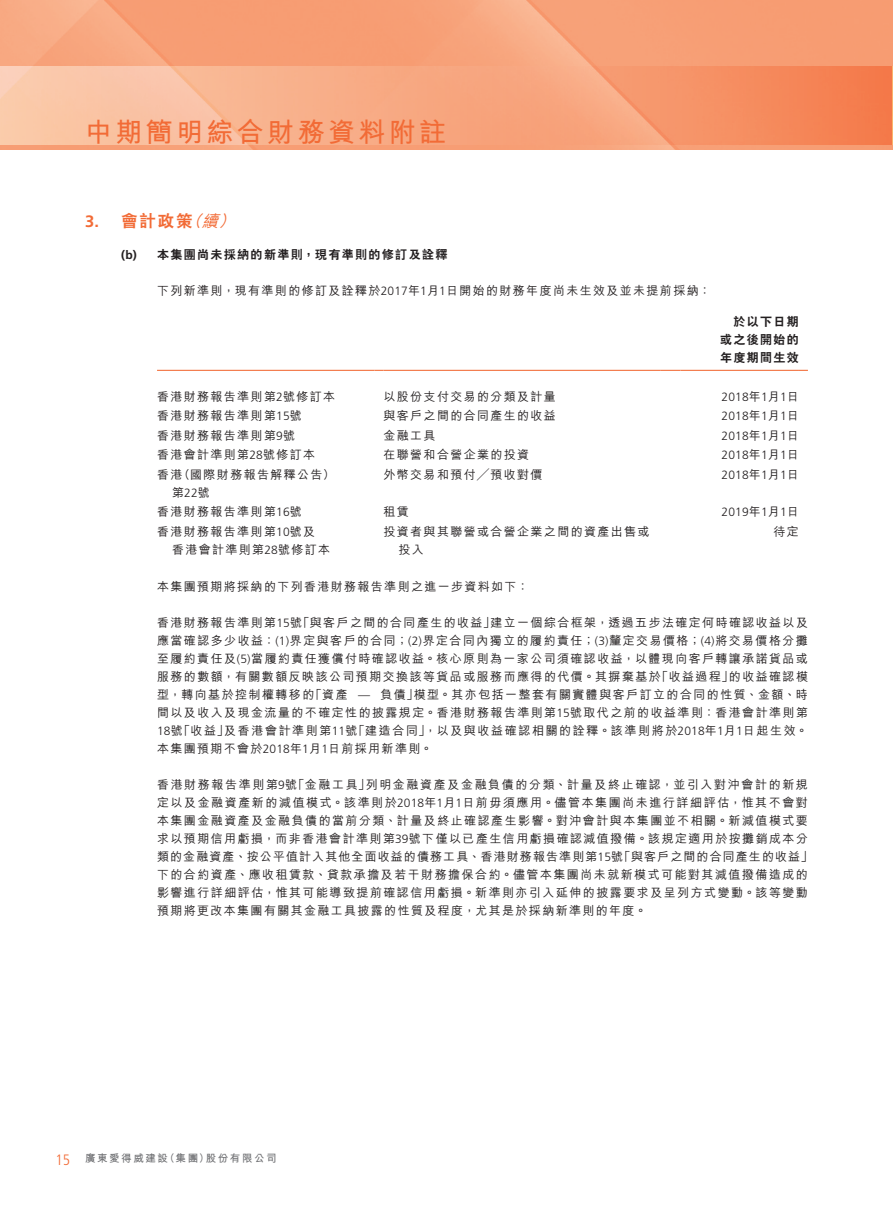
<style>
.page{position:relative;width:893px;height:1212px;background:#fff}
.page>*{position:absolute;margin:0;border:0;box-sizing:border-box;transform-origin:0 0}
.t1{font:700 27px "M Hei HK";letter-spacing:.125em;color:#f26b36}
._03_H1{font:800 16.5px "C Hei 2 HK";color:#f26b36}
._03_H1-2{font:italic 500 16.5px "M Hei HK";color:#f26b36}
._03_H1-3{font:700 16.5px "Frutiger LT Std";color:#f26b36}
.t2{font:300 condensed 15px "Frutiger LT Std";color:#f26b36}
._13_____P4{font:500 12px/18px "M Hei HK";letter-spacing:.12em;color:#231f20}
._15_Table_Stub{font:500 12px/18px "M Hei HK";letter-spacing:.115em;color:#231f20}
._31_table_tab_6pt{font:300 12px "Frutiger LT Std";letter-spacing:.015em;color:#231f20}
._04___H2{font:800 12px "C Hei 2 HK";letter-spacing:.115em;color:#231f20}
._31_table_tab_6pt-2{font:800 12px/18px "C Hei 2 HK";letter-spacing:.115em;color:#231f20;text-align:justify}
._13_____P4-2{font:500 12px "M Hei HK";letter-spacing:.09em;color:#231f20}
._04___H2-2{font:700 12px "Frutiger LT Std";color:#231f20}
._31_table_tab_6pt-3{font:500 12px "M Hei HK";color:#231f20}
._13_____P4-3{font:300 12px "Frutiger LT Std";color:#231f20}
.t3{font:700 10.5px "M Hei HK";letter-spacing:.15em;color:#6c6d70}
.s1{font-family:"Frutiger LT Std";font-weight:300}
.s2{font-family:"M Hei HK";font-weight:500}
</style>
<div class="page">
<img style="left:0;top:0;width:893px;height:149px">
<svg style="left:0;top:66px;width:892px;height:78px"></svg>
<hr style="left:892px;top:66px;width:1px;height:78px;background:#f9b26b">
<hr style="left:157px;top:370px;width:217px;height:1px;background:#f26b36">
<hr style="left:383px;top:370px;width:277px;height:1px;background:#f26b36">
<svg style="left:660px;top:370px;width:20px;height:1px"></svg>
<hr style="left:680px;top:370px;width:119px;height:1px;background:#f26b36">
<h1 class="t1" style="left:85px;top:112px;width:363px">中期簡明綜合財務資料附註</h1>
<p class="_03_H1-3" style="left:85px;top:212px;width:15px">3.</p>
<p class="_03_H1" style="left:121px;top:210px;width:73px">會計政策</p>
<p class="_03_H1-2" style="left:218px;top:209px;width:24px">(</p>
<p class="_03_H1-2" style="left:185px;top:209px;width:24px">（</p>
<p class="_03_H1-2" style="left:202px;top:209px;width:24px">續</p>
<p class="_04___H2-2" style="left:121px;top:248px;width:17px">(b)</p>
<p class="_04___H2" style="left:157px;top:247px;width:292px">本集團尚未採納的新準則，現有準則的修訂及詮釋</p>
<p class="_13_____P4" style="left:157px;top:281px;width:555px">下列新準則，現有準則的修訂及詮釋於<span class="s1">2017</span>年月<span class="s1">1 1</span>日開始的財務年度尚未生效及並未提前採納：</p>
<p class="_15_Table_Stub" style="left:157px;top:387px;width:180px">香港財務報告準則第<span class="s1">2</span>號修訂本</p>
<p class="_15_Table_Stub" style="left:383px;top:387px;width:174px">以股份支付交易的分類及計量</p>
<p class="_15_Table_Stub" style="left:157px;top:406px;width:146px">香港財務報告準則第<span class="s1">15</span>號</p>
<p class="_15_Table_Stub" style="left:383px;top:406px;width:174px">與客戶之間的合同產生的收益</p>
<p class="_15_Table_Stub" style="left:157px;top:426px;width:139px">香港財務報告準則第號<span class="s1">9</span></p>
<p class="_15_Table_Stub" style="left:383px;top:426px;width:54px">金融工具</p>
<p class="_31_table_tab_6pt-2" style="left:720px;top:312px;width:80px;text-indent:13px">於以下日期或之後開始的年度期間生效</p>
<p class="_31_table_tab_6pt" style="left:722px;top:390px;width:79px">2018<span class="s2">年月</span>1 <span class="s2">日</span>1</p>
<p class="_31_table_tab_6pt" style="left:722px;top:409px;width:79px">2018<span class="s2">年月</span>1 <span class="s2">日</span>1</p>
<p class="_31_table_tab_6pt" style="left:722px;top:429px;width:79px">2018<span class="s2">年月</span>1 <span class="s2">日</span>1</p>
<p class="_15_Table_Stub" style="left:157px;top:445px;width:160px">香港會計準則第<span class="s1">28</span>號修訂本</p>
<p class="_15_Table_Stub" style="left:178px;top:464px;width:158px">（國際財務報告解釋公告(</p>
<p class="_15_Table_Stub" style="left:383px;top:445px;width:147px">在聯營和合營企業的投資</p>
<p class="_31_table_tab_6pt" style="left:722px;top:448px;width:79px">2018<span class="s2">年月</span>1 <span class="s2">日</span>1</p>
<p class="_15_Table_Stub" style="left:383px;top:464px;width:161px">外幣交易和預付╱預收對價</p>
<p class="_15_Table_Stub" style="left:172px;top:464px;width:39px;text-indent:-15px">香港第<span class="s1">22</span>號</p>
<p class="_31_table_tab_6pt" style="left:722px;top:468px;width:79px">2018<span class="s2">年月</span>1 <span class="s2">日</span>1</p>
<p class="_15_Table_Stub" style="left:157px;top:502px;width:146px">香港財務報告準則第<span class="s1">16</span>號</p>
<p class="_15_Table_Stub" style="left:172px;top:521px;width:160px;text-indent:-15px">香港財務報告準則第<span class="s1">10</span>號及香港會計準則第<span class="s1">28</span>號修訂本</p>
<p class="_15_Table_Stub" style="left:398px;top:521px;width:252px;text-indent:-15px">投資者與其聯營或合營企業之間的資產出售或投入</p>
<p class="_31_table_tab_6pt-3" style="left:774px;top:522px;width:27px">待定</p>
<p class="_13_____P4" style="left:157px;top:577px;width:373px">本集團預期將採納的下列香港財務報告準則之進一步資料如下：</p>
<p class="_13_____P4" style="left:490px;top:613px;width:319px">建立一個綜合框架，透過五步法確定何時確認收益以及</p>
<p class="_31_table_tab_6pt" style="left:722px;top:505px;width:79px">2019<span class="s2">年月</span>1 <span class="s2">日</span>1</p>
<p class="_15_Table_Stub" style="left:383px;top:502px;width:27px">租賃</p>
<p class="_13_____P4" style="left:298px;top:613px;width:199px">「與客戶之間的合同產生的收益」</p>
<p class="_13_____P4" style="left:157px;top:613px;width:146px">香港財務報告準則第<span class="s1">15</span>號</p>
<p class="_13_____P4" style="left:157px;top:631px;width:652px">應當確認多少收益： <span class="s1">)1(</span> 界定與客戶的合同；<span class="s1">( )2</span> 界定合同內獨立的履約責任；<span class="s1">( )3</span> 釐定交易價格；<span class="s1">( )4</span> 將交易價格分攤</p>
<p class="_13_____P4" style="left:157px;top:649px;width:652px">至履約責任及 <span class="s1">)5(</span> 當履約責任獲償付時確認收益。核心原則為一家公司須確認收益，以體現向客戶轉讓承諾貨品或</p>
<p class="_13_____P4" style="left:729px;top:667px;width:81px">的收益確認模</p>
<p class="_13_____P4" style="left:414px;top:667px;width:396px;text-indent:-257px">服務的數額，有關數額反映該公司預期交換該等貨品或服務而應得的代價。其摒棄基於<br>模型。其亦包括一整套有關實體與客戶訂立的合同的性質、金額、時</p>
<p class="_13_____P4" style="left:657px;top:667px;width:78px">「收益過程」</p>
<p class="_13_____P4" style="left:380px;top:685px;width:39px">負債」</p>
<p class="_13_____P4" style="left:157px;top:685px;width:159px">型，轉向基於控制權轉移的</p>
<p class="_13_____P4" style="left:157px;top:703px;width:652px">間以及收入及現金流量的不確定性的披露規定。香港財務報告準則第<span class="s1">15</span>號取代之前的收益準則：香港會計準則第</p>
<p class="_13_____P4" style="left:353px;top:721px;width:456px">「建造合同，」以及與收益確認相關的詮釋。該準則將於<span class="s1">2018</span>年月<span class="s1">1 1</span>日起生效。</p>
<p class="_13_____P4" style="left:310px;top:685px;width:39px">「資產</p>
<p class="_13_____P4-3" style="left:358px;top:688px;width:13px">—</p>
<p class="_13_____P4" style="left:224px;top:721px;width:135px">及香港會計準則第<span class="s1">11</span>號</p>
<p class="_13_____P4" style="left:178px;top:721px;width:52px">「收益」</p>
<p class="_13_____P4" style="left:157px;top:721px;width:277px"><span class="s1">18</span>號<br>本集團預期不會於<span class="s1">2018</span>年月<span class="s1">1 1</span>日前採用新準則。</p>
<p class="_13_____P4" style="left:366px;top:775px;width:444px">列明金融資產及金融負債的分類、計量及終止確認，並引入對沖會計的新規</p>
<p class="_13_____P4" style="left:293px;top:775px;width:79px">「金融工具」</p>
<p class="_13_____P4" style="left:157px;top:775px;width:141px">香港財務報告準則第號<span class="s1">9</span></p>
<p class="_13_____P4" style="left:157px;top:793px;width:652px">定以及金融資產新的減值模式。該準則於<span class="s1">2018</span>年月<span class="s1">1 1</span>日前毋須應用。儘管本集團尚未進行詳細評估，惟其不會對</p>
<p class="_13_____P4" style="left:157px;top:811px;width:652px">本集團金融資產及金融負債的當前分類、計量及終止確認產生影響。對沖會計與本集團並不相關。新減值模式要</p>
<p class="_13_____P4" style="left:157px;top:829px;width:652px">求以預期信用虧損，而非香港會計準則第<span class="s1">39</span>號下僅以已產生信用虧損確認減值撥備。該規定適用於按攤銷成本分</p>
<p class="_13_____P4-2" style="left:619px;top:848px;width:195px">「與客戶之間的合同產生的收益「</p>
<p class="_13_____P4" style="left:157px;top:847px;width:652px">類的金融資產、按公平值計入其他全面收益的債務工具、香港財務報告準則第<span class="s1">15</span>號<br>下的合約資產、應收租賃款、貸款承擔及若干財務擔保合約。儘管本集團尚未就新模式可能對其減值撥備造成的影響進行詳細評估，惟其可能導致提前確認信用虧損。新準則亦引入延伸的披露要求及呈列方式變動。該等變動預期將更改本集團有關其金融工具披露的性質及程度，尤其是於採納新準則的年度。</p>
<p class="t2" style="left:55px;top:1151px;width:16px">15</p>
<p class="t3" style="left:85px;top:1151px;width:84px">廣東愛得威建設</p>
<p class="t3" style="left:165px;top:1151px;width:46px">（集團）</p>
<p class="t3" style="left:206px;top:1151px;width:72px">股份有限公司</p>
</div>
